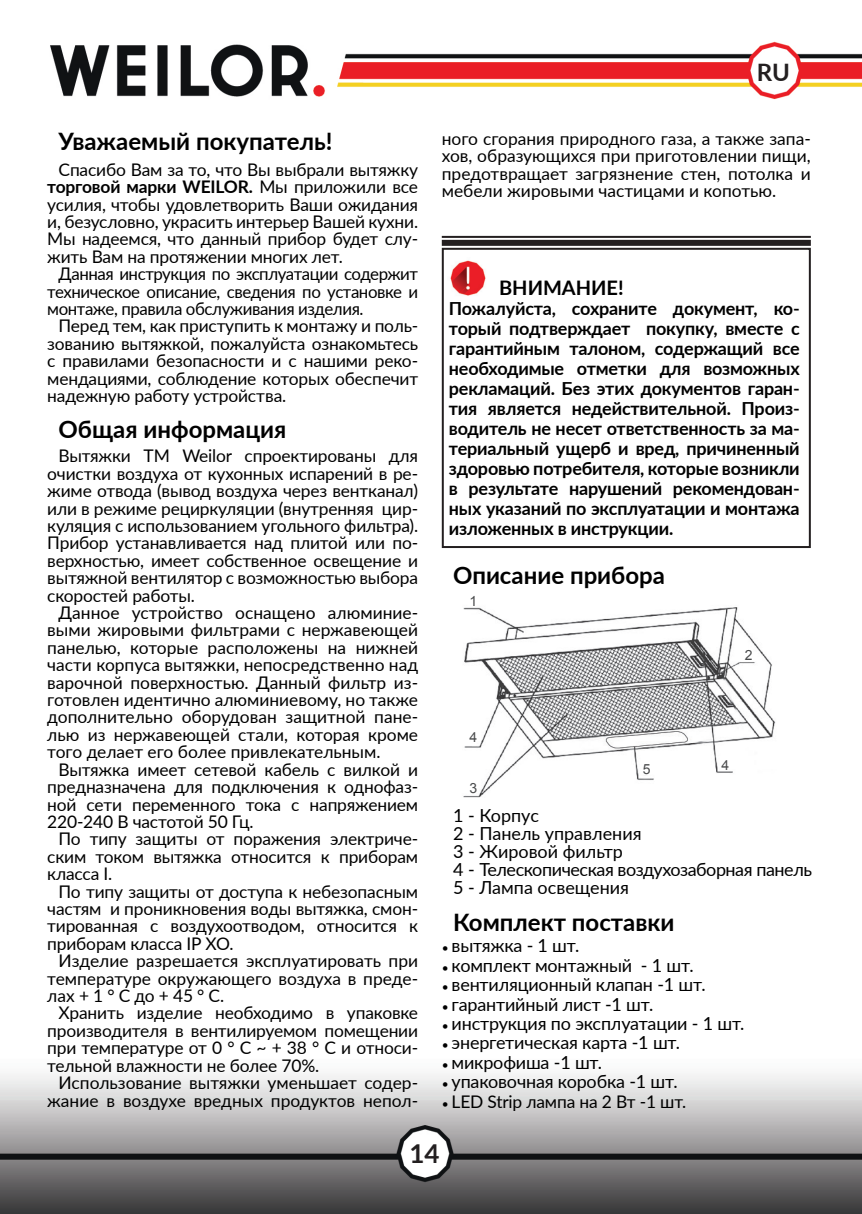
<style>
.page{position:relative;width:862px;height:1214px;background:#fff}
.page>*{position:absolute;margin:0;border:0;box-sizing:border-box;transform-origin:0 0}
.t1{font:700 26px "Lato";color:#231f20}
.t2{font:700 24px "Lato";color:#000}
.t3{font:700 24px "Lato";color:#231f20}
.t4{font:700 20px "Lato";color:#000}
.t5{font:700 18px/20px "Lato";letter-spacing:-.01em;color:#000;text-align:justify}
.t6{font:18px/18px "Lato";letter-spacing:-.01em;color:#000}
.t7{font:17.4px/17.4px "Lato";letter-spacing:-.01em;color:#000;text-align:justify}
.t8{font:14px "Arial";color:#494a4b}
.s1{font-weight:700}
.s2{font-size:12px}
</style>
<div class="page">
<img style="left:0;top:41px;width:862px;height:1172px">
<div style="left:442px;top:248px;width:369px;height:300px;border:2px solid #231f20"></div>
<hr style="left:442px;top:236px;width:369px;height:2px;background:#231f20">
<div style="left:442px;top:240px;width:369px;height:6px;background:#231f20"></div>
<img style="left:448px;top:257px;width:41px;height:41px">
<img style="left:442px;top:587px;width:371px;height:225px">
<h2 class="t2" style="left:59px;top:124px;width:275px">Уважаемый покупатель!</h2>
<p class="t7" style="left:47px;top:160px;width:372px;text-indent:11px">Спасибо Вам за то, что Вы выбрали вытяжку <span class="s1">торговой марки WEILOR.</span> Мы приложили все усилия, чтобы удовлетворить Ваши ожидания и, безусловно, украсить интерьер Вашей кухни.<br>Мы надеемся, что данный прибор будет слу&shy;жить Вам на протяжении многих лет.</p>
<p class="t7" style="left:47px;top:264px;width:372px;text-indent:11px">Данная инструкция по эксплуатации содержит техническое описание, сведения по установке и монтаже, правила обслуживания изделия.</p>
<p class="t7" style="left:47px;top:316px;width:372px;text-indent:11px">Перед тем, как приступить к монтажу и поль&shy;зованию вытяжкой, пожалуйста ознакомьтесь с правилами безопасности и с нашими реко&shy;мендациями, соблюдение которых обеспечит надежную работу устройства.</p>
<h2 class="t2" style="left:59px;top:411px;width:229px">Общая информация</h2>
<p class="t7" style="left:47px;top:446px;width:372px;text-indent:11px">Вытяжки ТM Weilor спроектированы для очистки воздуха от кухонных испарений в ре&shy;жиме отвода (вывод воздуха через вентканал) или в режиме рециркуляции (внутренняя цир&shy;куляция с использованием угольного фильтра).<br>Прибор устанавливается над плитой или по&shy;верхностью, имеет собственное освещение и вытяжной вентилятор с возможностью выбора скоростей работы.</p>
<p class="t7" style="left:47px;top:603px;width:372px;text-indent:11px">Данное устройство оснащено алюминие&shy;выми жировыми фильтрами с нержавеющей панелью, которые расположены на нижней части корпуса вытяжки, непосредственно над варочной поверхностью. Данный фильтр из&shy;готовлен идентично алюминиевому, но также дополнительно оборудован защитной пане&shy;лью из нержавеющей стали, которая кроме того делает его более привлекательным.</p>
<p class="t7" style="left:47px;top:759px;width:372px;text-indent:11px">Вытяжка имеет сетевой кабель с вилкой и предназначена для подключения к однофаз&shy;ной сети переменного тока с напряжением 220-240 В частотой 50 Гц.</p>
<p class="t7" style="left:47px;top:829px;width:372px;text-indent:11px">По типу защиты от поражения электриче&shy;ским током вытяжка относится к приборам класса І.</p>
<p class="t7" style="left:47px;top:881px;width:372px;text-indent:11px">По типу защиты от доступа к небезопасным частям и проникновения воды вытяжка, смон&shy;тированная с воздухоотводом, относится к приборам класса IP ХО.</p>
<p class="t7" style="left:47px;top:951px;width:372px;text-indent:11px">Изделие разрешается эксплуатировать при температуре окружающего воздуха в преде&shy;лах + 1 ° C до + 45 ° C.</p>
<p class="t7" style="left:47px;top:1003px;width:372px;text-indent:11px">Хранить изделие необходимо в упаковке производителя в вентилируемом помещении при температуре от 0 ° C ~ + 38 ° C и относи&shy;тельной влажности не более 70%.</p>
<p class="t7" style="left:47px;top:1073px;width:372px;text-align:right">Использование вытяжки уменьшает содер&shy;жание в воздухе вредных продуктов непол-</p>
<h2 class="t3" style="left:757px;top:54px;width:35px">RU</h2>
<p class="t7" style="left:442px;top:129px;width:370px">ного сгорания природного газа, а также запа&shy;хов, образующихся при приготовлении пищи, предотвращает загрязнение стен, потолка и мебели жировыми частицами и копотью.</p>
<p class="t4" style="left:499px;top:272px;width:126px">ВНИМАНИЕ!</p>
<p class="t5" style="left:449px;top:297px;width:352px">Пожалуйста, сохраните документ, ко&shy;торый подтверждает покупку, вместе с гарантийным талоном, содержащий все необходимые отметки для возможных рекламаций. Без этих документов гаран&shy;тия является недействительной. Произ&shy;водитель не несет ответственность за ма&shy;териальный ущерб и вред, причиненный здоровью потребителя, которые возникли в результате нарушений рекомендован&shy;ных указаний по эксплуатации и монтажа изложенных в инструкции.</p>
<h2 class="t2" style="left:453px;top:557px;width:213px">Описание прибора</h2>
<p class="t8" style="left:469px;top:591px;width:9px">1</p>
<p class="t8" style="left:469px;top:728px;width:9px">4</p>
<p class="t8" style="left:469px;top:779px;width:9px">3</p>
<p class="t8" style="left:643px;top:759px;width:9px">5</p>
<p class="t8" style="left:745px;top:645px;width:9px">2</p>
<p class="t8" style="left:721px;top:755px;width:9px">4</p>
<p class="t6" style="left:453px;top:805px;width:360px">1 - Корпус<br>2 - Панель управления<br>3 - Жировой фильтр<br>4 - Телескопическая воздухозаборная панель<br>5 - Лампа освещения</p>
<h2 class="t2" style="left:453px;top:904px;width:223px">Комплект поставки</h2>
<p class="t6" style="left:442px;top:935px;width:139px"><span class="s2">•</span> вытяжка - 1 шт.</p>
<p class="t6" style="left:442px;top:955px;width:253px"><span class="s2">•</span> комплект монтажный - 1 шт.</p>
<p class="t6" style="left:442px;top:974px;width:265px"><span class="s2">•</span> вентиляционный клапан -1 шт.</p>
<p class="t6" style="left:442px;top:994px;width:213px"><span class="s2">•</span> гарантийный лист -1 шт.</p>
<p class="t6" style="left:442px;top:1013px;width:304px"><span class="s2">•</span> инструкция по эксплуатации - 1 шт.</p>
<p class="t6" style="left:442px;top:1032px;width:240px"><span class="s2">•</span> энергетическая карта -1 шт.</p>
<p class="t6" style="left:442px;top:1052px;width:162px"><span class="s2">•</span> микрофиша -1 шт.</p>
<p class="t6" style="left:442px;top:1071px;width:237px"><span class="s2">•</span> упаковочная коробка -1 шт.</p>
<p class="t7" style="left:442px;top:1091px;width:246px"><span class="s2">•</span> LED Strip лампа на 2 Вт -1 шт.</p>
<h1 class="t1" style="left:409px;top:1134px;width:32px">14</h1>
</div>
